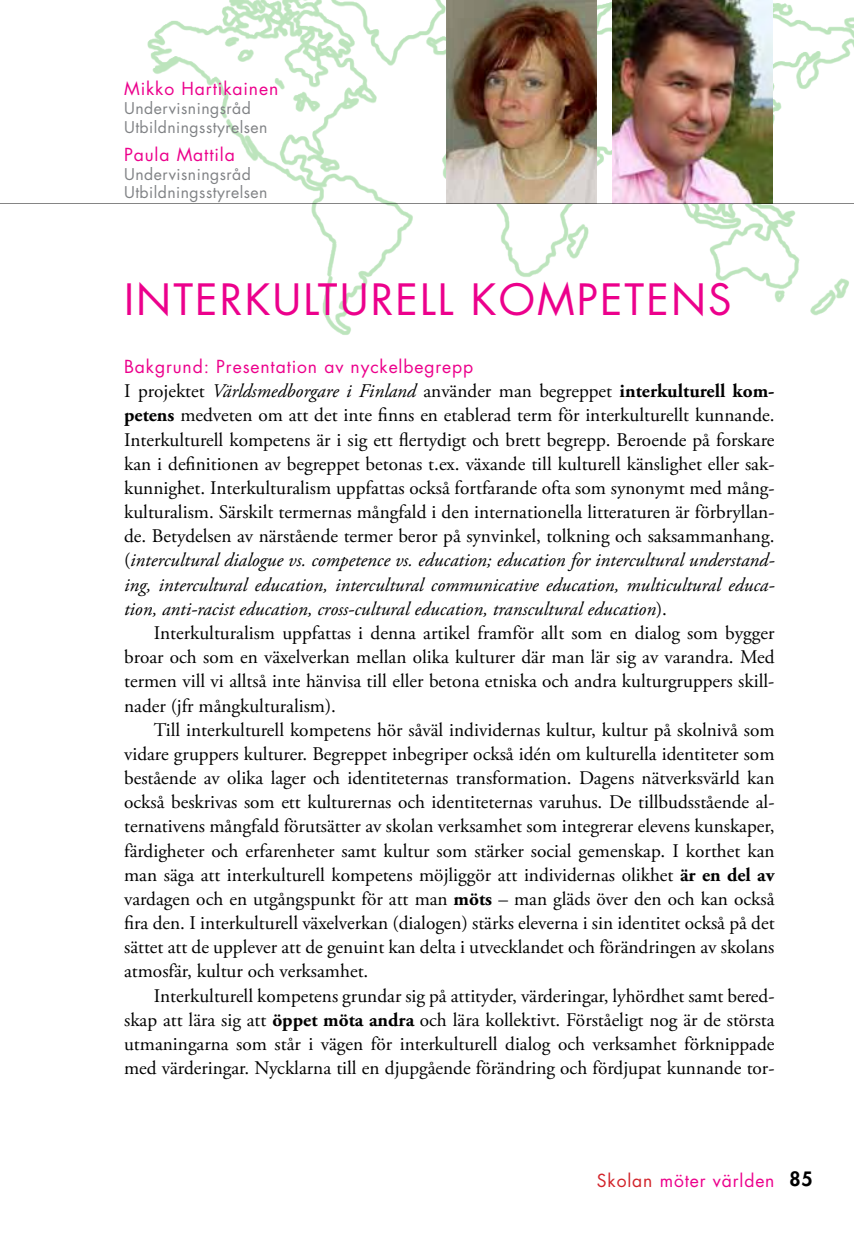
<style>
.page{position:relative;width:854px;height:1241px;background:#fff}
.page>*{position:absolute;margin:0;border:0;box-sizing:border-box;transform-origin:0 0}
.t1{font:42px "Futura Std";letter-spacing:.05em;color:#ec008c}
.t2{font:19.25px/24.2px "Adobe Garamond Pro";color:#000;text-align:justify}
.t3{font:17.5px "Futura Std";letter-spacing:.05em;color:#ec008c}
.t4{font:15.75px/18.9px "Futura Std";letter-spacing:.03em;color:#808285}
.s1{font-style:italic}
.s2{font-weight:700}
.s3{color:#d2232a}
.s4{font-weight:800;font-size:19.25px;color:#000}
</style>
<div class="page">
<img style="left:147px;top:0;width:706px;height:335px">
<img style="left:612px;top:0;width:160px;height:203px">
<img style="left:446px;top:0;width:150px;height:203px">
<hr style="left:0;top:203px;width:853px;height:1px;background:#000">
<p class="t3" style="left:124px;top:77px;width:156px">Mikko Hartikainen</p>
<p class="t4" style="left:124px;top:99px;width:145px">Undervisningsråd<br>Utbildningsstyrelsen</p>
<p class="t3" style="left:124px;top:143px;width:112px">Paula Mattila</p>
<p class="t4" style="left:124px;top:164px;width:145px">Undervisningsråd<br>Utbildningsstyrelsen</p>
<h1 class="t1" style="left:124px;top:273px;width:608px">INTERKULTURELL KOMPETENS</h1>
<p class="t3" style="left:124px;top:355px;width:350px">Bakgrund: Presentation av nyckelbegrepp</p>
<p class="t2" style="left:124px;top:379px;width:651px">I projektet <span class="s1">Världsmedborgare i Finland</span> använder man begreppet <span class="s2">interkulturell kom&shy;petens</span> medveten om att det inte finns en etablerad term för interkulturellt kunnande.<br>Interkulturell kompetens är i sig ett flertydigt och brett begrepp. Beroende på forskare kan i definitionen av begreppet betonas t.ex. växande till kulturell känslighet eller sak&shy;kunnighet. Interkulturalism uppfattas också fortfarande ofta som synonymt med mång&shy;kulturalism. Särskilt termernas mångfald i den internationella litteraturen är förbryllan&shy;de. Betydelsen av närstående termer beror på synvinkel, tolkning och saksammanhang. (<span class="s1">intercultural dialogue vs. competence vs. education; education for intercultural understand&shy;ing, intercultural education, intercultural communicative education, multicultural educa&shy;tion, anti-racist education, cross-cultural education, transcultural education</span>).</p>
<p class="t2" style="left:124px;top:621px;width:651px;text-indent:30px">Interkulturalism uppfattas i denna artikel framför allt som en dialog som bygger broar och som en växelverkan mellan olika kulturer där man lär sig av varandra. Med termen vill vi alltså inte hänvisa till eller betona etniska och andra kulturgruppers skill&shy;nader (jfr mångkulturalism).</p>
<p class="t2" style="left:124px;top:718px;width:651px;text-indent:30px">Till interkulturell kompetens hör såväl individernas kultur, kultur på skolnivå som vidare gruppers kulturer. Begreppet inbegriper också idén om kulturella identiteter som bestående av olika lager och identiteternas transformation. Dagens nätverksvärld kan också beskrivas som ett kulturernas och identiteternas varuhus. De tillbudsstående al&shy;ternativens mångfald förutsätter av skolan verksamhet som integrerar elevens kunskaper, färdigheter och erfarenheter samt kultur som stärker social gemenskap. I korthet kan man säga att interkulturell kompetens möjliggör att individernas olikhet <span class="s2">är en del av </span>vardagen och en utgångspunkt för att man <span class="s2">möts</span> – man gläds över den och kan också fira den. I interkulturell växelverkan (dialogen) stärks eleverna i sin identitet också på det sättet att de upplever att de genuint kan delta i utvecklandet och förändringen av skolans atmosfär, kultur och verksamhet.</p>
<p class="t2" style="left:124px;top:983px;width:651px;text-indent:30px">Interkulturell kompetens grundar sig på attityder, värderingar, lyhördhet samt bered&shy;skap att lära sig att <span class="s2">öppet möta andra</span> och lära kollektivt. Förståeligt nog är de största utmaningarna som står i vägen för interkulturell dialog och verksamhet förknippade med värderingar. Nycklarna till en djupgående förändring och fördjupat kunnande tor-</p>
<p class="t3" style="left:596px;top:1169px;width:217px"><span class="s3">Skolan</span> möter världen <span class="s4">85</span></p>
</div>
